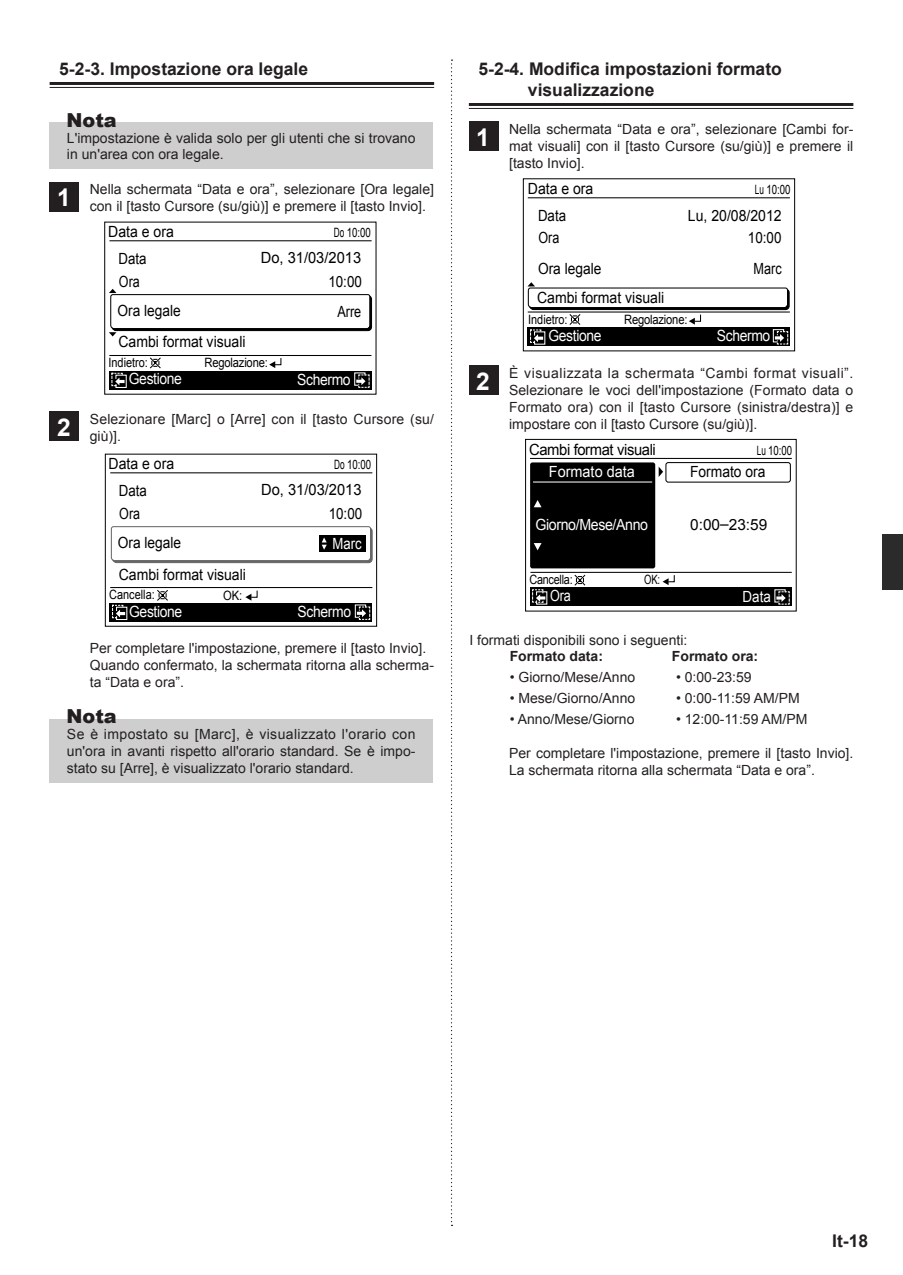
<style>
.page{position:relative;width:903px;height:1275px;background:#fff}
.page>*{position:absolute;margin:0;border:0;box-sizing:border-box;transform-origin:0 0}
.t1{font:700 24.5px "Arial";color:#fff}
.t2{font:900 19.25px "Arial";color:#231f20}
.t3{font:700 17.5px/21px "Arial";color:#231f20}
.t4{font:15.4px/31.2px "Arial";color:#000;scale:.89 1}
.t5{font:15.4px/26.8px "Arial";color:#000;scale:.91 1}
.t6{font:15.4px "Arial";letter-spacing:-.025em;color:#fff;scale:.9 1}
.t7{font:15.4px "Arial";color:#000;scale:.95 1}
.t8{font:15.4px "Arial";letter-spacing:-.025em;color:#000;scale:.96 1}
.t9{font:15.4px "Arial";letter-spacing:-.025em;color:#fff;scale:.92 1}
.t10{font:15.4px "Arial";color:#000;scale:.87 1}
.t11{font:15.4px "Arial";color:#fff;scale:.94 1}
.t12{font:15.4px "Arial";color:#000}
.t13{font:15.4px "Arial";color:#000;scale:.9 1}
.t14{font:15.4px "Arial";color:#000;scale:.81 1}
.t15{font:15.4px "Arial";color:#000;scale:.82 1}
.t16{font:15.4px "Arial";letter-spacing:-.025em;color:#fff;scale:.85 1}
.t17{font:15.4px "Arial";letter-spacing:-.025em;color:#fff;scale:.87 1}
.t18{font:15.4px "Arial";letter-spacing:-.025em;color:#fff;scale:.82 1}
.t19{font:14px/16.8px "Arial";color:#231f20}
.t20{font:700 14px "Arial";color:#231f20}
.t21{font:12.78px "Arial";color:#000;scale:.64 1}
.t22{font:12.78px "Arial";color:#000;scale:.85 1}
.t23{font:12.78px "Arial";color:#000;scale:.87 1}
.t24{font:12.78px "Arial";letter-spacing:-.025em;color:#000;scale:.85 1}
.t25{font:12.78px "Arial";color:#000;scale:.74 1}
</style>
<div class="page">
<hr style="left:50px;top:82px;width:384px;height:3px;background:#231f20">
<hr style="left:50px;top:87px;width:384px;height:1px;background:#231f20">
<div style="left:50px;top:122px;width:383px;height:47px;background:#cecece"></div>
<div style="left:50px;top:182px;width:29px;height:29px;background:#231f20"></div>
<div style="left:109px;top:371px;width:263px;height:18px;background:#000"></div>
<hr style="left:109px;top:240px;width:263px;height:1px;background:#000">
<hr style="left:109px;top:355px;width:262px;height:1px;background:#000">
<svg style="left:109px;top:289px;width:264px;height:47px"></svg>
<svg style="left:111px;top:372px;width:16px;height:16px"></svg>
<svg style="left:354px;top:372px;width:16px;height:16px"></svg>
<svg style="left:150px;top:357px;width:11px;height:12px"></svg>
<svg style="left:269px;top:358px;width:13px;height:10px"></svg>
<div style="left:50px;top:411px;width:29px;height:30px;background:#231f20"></div>
<div style="left:110px;top:603px;width:262px;height:18px;background:#000"></div>
<hr style="left:110px;top:472px;width:262px;height:1px;background:#000">
<hr style="left:110px;top:587px;width:262px;height:1px;background:#000">
<svg style="left:112px;top:604px;width:16px;height:16px"></svg>
<div style="left:105px;top:454px;width:272px;height:172px;border:1px solid #000"></div>
<svg style="left:354px;top:604px;width:17px;height:16px"></svg>
<svg style="left:105px;top:526px;width:268px;height:38px"></svg>
<svg style="left:157px;top:590px;width:11px;height:11px"></svg>
<svg style="left:245px;top:590px;width:13px;height:11px"></svg>
<div style="left:50px;top:719px;width:383px;height:63px;background:#cecece"></div>
<hr style="left:469px;top:103px;width:384px;height:3px;background:#231f20">
<hr style="left:469px;top:108px;width:384px;height:1px;background:#231f20">
<div style="left:469px;top:121px;width:30px;height:30px;background:#231f20"></div>
<div style="left:528px;top:328px;width:262px;height:18px;background:#000"></div>
<hr style="left:528px;top:197px;width:262px;height:1px;background:#000">
<div style="left:523px;top:179px;width:272px;height:172px;border:1px solid #000"></div>
<svg style="left:522px;top:282px;width:268px;height:63px"></svg>
<div style="left:469px;top:365px;width:30px;height:30px;background:#231f20"></div>
<div style="left:525px;top:439px;width:271px;height:172px;border:1px solid #000"></div>
<hr style="left:530px;top:458px;width:262px;height:1px;background:#000">
<div style="left:530px;top:587px;width:262px;height:19px;background:#000"></div>
<svg style="left:774px;top:589px;width:16px;height:16px"></svg>
<svg style="left:532px;top:589px;width:16px;height:16px"></svg>
<div style="left:530px;top:462px;width:125px;height:106px;background:#000;border-radius:2px"></div>
<hr style="left:533px;top:481px;width:119px;height:1px;background:#fff">
<svg style="left:659px;top:467px;width:4px;height:10px"></svg>
<div style="left:665px;top:462px;width:126px;height:21px;border:1px solid #000;border-radius:2px"></div>
<svg style="left:534px;top:500px;width:7px;height:7px"></svg>
<svg style="left:534px;top:543px;width:7px;height:7px"></svg>
<hr style="left:530px;top:572px;width:262px;height:1px;background:#000">
<svg style="left:574px;top:574px;width:12px;height:12px"></svg>
<svg style="left:662px;top:575px;width:13px;height:10px"></svg>
<svg style="left:451px;top:60px;width:1px;height:1166px"></svg>
<div style="left:882px;top:534px;width:21px;height:56px;background:#2b2b2b"></div>
<p class="t3" style="left:59px;top:58px;width:250px">5-2-3. Impostazione ora legale</p>
<h2 class="t2" style="left:67px;top:106px;width:52px">Nota</h2>
<p class="t19" style="left:67px;top:129px;width:350px">L'impostazione è valida solo per gli utenti che si trovano in un'area con ora legale.</p>
<h1 class="t1" style="left:57px;top:184px;width:15px">1</h1>
<p class="t19" style="left:90px;top:181px;width:346px;line-height:17.3px">Nella schermata “Data e ora”, selezionare [Ora legale] con il [tasto Cursore (su/giù)] e premere il [tasto Invio].</p>
<p class="t7" style="left:261px;top:249px;width:107px">Do, 31/03/2013</p>
<p class="t5" style="left:118px;top:219px;width:62px;text-indent:-10px">Data e ora<br>Data</p>
<p class="t14" style="left:119px;top:273px;width:27px">Ora</p>
<p class="t10" style="left:328px;top:273px;width:40px">10:00</p>
<p class="t4" style="left:117px;top:295px;width:145px">Ora legale<br>Cambi format visuali</p>
<p class="t15" style="left:337px;top:303px;width:31px">Arre</p>
<p class="t21" style="left:334px;top:226px;width:59px">Do 10:00</p>
<p class="t22" style="left:109px;top:355px;width:48px">Indietro:</p>
<p class="t23" style="left:204px;top:355px;width:74px">Regolazione:</p>
<p class="t6" style="left:129px;top:371px;width:61px">Gestione</p>
<p class="t6" style="left:297px;top:371px;width:61px">Schermo</p>
<h1 class="t1" style="left:57px;top:413px;width:15px">2</h1>
<p class="t19" style="left:90px;top:410px;width:346px;line-height:17.3px">Selezionare [Marc] o [Arre] con il [tasto Cursore (su/ giù)].</p>
<p class="t5" style="left:119px;top:451px;width:62px;text-indent:-10px">Data e ora<br>Data</p>
<p class="t14" style="left:119px;top:505px;width:27px">Ora</p>
<p class="t10" style="left:329px;top:505px;width:40px">10:00</p>
<p class="t4" style="left:118px;top:527px;width:145px">Ora legale<br>Cambi format visuali</p>
<p class="t21" style="left:334px;top:458px;width:59px">Do 10:00</p>
<p class="t7" style="left:261px;top:481px;width:107px">Do, 31/03/2013</p>
<p class="t16" style="left:332px;top:535px;width:36px">Marc</p>
<p class="t22" style="left:109px;top:588px;width:55px">Cancella:</p>
<p class="t23" style="left:223px;top:588px;width:23px">OK:</p>
<p class="t6" style="left:129px;top:603px;width:61px">Gestione</p>
<p class="t6" style="left:298px;top:603px;width:61px">Schermo</p>
<p class="t19" style="left:90px;top:640px;width:346px">Per completare l'impostazione, premere il [tasto Invio].<br>Quando confermato, la schermata ritorna alla scherma&shy;ta “Data e ora”.</p>
<h2 class="t2" style="left:67px;top:702px;width:52px">Nota</h2>
<p class="t19" style="left:67px;top:726px;width:350px;text-align:justify">Se è impostato su [Marc], è visualizzato l'orario con un'ora in avanti rispetto all'orario standard. Se è impo&shy;stato su [Arre], è visualizzato l'orario standard.</p>
<p class="t3" style="left:528px;top:58px;width:255px;text-indent:-50px">5-2-4. Modifica impostazioni formato visualizzazione</p>
<h1 class="t1" style="left:476px;top:123px;width:15px">1</h1>
<p class="t19" style="left:509px;top:121px;width:346px;text-align:justify">Nella schermata “Data e ora”, selezionare [Cambi for&shy;mat visuali] con il [tasto Cursore (su/giù)] e premere il [tasto Invio].</p>
<p class="t5" style="left:538px;top:175px;width:62px;text-indent:-10px">Data e ora<br>Data</p>
<p class="t21" style="left:755px;top:182px;width:57px">Lu 10:00</p>
<p class="t5" style="left:688px;top:202px;width:104px">Lu, 20/08/2012</p>
<p class="t14" style="left:538px;top:229px;width:27px">Ora</p>
<p class="t10" style="left:748px;top:229px;width:40px">10:00</p>
<p class="t4" style="left:537px;top:254px;width:144px;line-height:29.2px">Ora legale<br>Cambi format visuali</p>
<p class="t15" style="left:754px;top:260px;width:36px">Marc</p>
<p class="t22" style="left:528px;top:312px;width:48px">Indietro:</p>
<p class="t23" style="left:624px;top:312px;width:74px">Regolazione:</p>
<p class="t6" style="left:548px;top:327px;width:61px">Gestione</p>
<p class="t6" style="left:717px;top:327px;width:61px">Schermo</p>
<h1 class="t1" style="left:476px;top:367px;width:15px">2</h1>
<p class="t19" style="left:509px;top:364px;width:346px;text-align:justify">È visualizzata la schermata “Cambi format visuali”.<br>Selezionare le voci dell'impostazione (Formato data o Formato ora) con il [tasto Cursore (sinistra/destra)] e impostare con il [tasto Cursore (su/giù)].</p>
<p class="t8" style="left:529px;top:441px;width:134px">Cambi format visuali</p>
<p class="t11" style="left:549px;top:463px;width:93px">Formato data</p>
<p class="t21" style="left:757px;top:443px;width:57px">Lu 10:00</p>
<p class="t13" style="left:690px;top:463px;width:85px">Formato ora</p>
<p class="t9" style="left:535px;top:516px;width:124px">Giorno/Mese/Anno</p>
<p class="t12" style="left:690px;top:516px;width:79px">0:00–23:59</p>
<p class="t24" style="left:529px;top:572px;width:52px">Cancella:</p>
<p class="t25" style="left:644px;top:572px;width:23px">OK:</p>
<p class="t18" style="left:550px;top:587px;width:27px">Ora</p>
<p class="t17" style="left:742px;top:588px;width:34px">Data</p>
<p class="t19" style="left:469px;top:631px;width:219px">I formati disponibili sono i seguenti:</p>
<p class="t20" style="left:510px;top:649px;width:95px">Formato data:</p>
<p class="t20" style="left:672px;top:649px;width:88px">Formato ora:</p>
<p class="t19" style="left:510px;top:669px;width:127px">• Giorno/Mese/Anno</p>
<p class="t19" style="left:676px;top:669px;width:77px">• 0:00-23:59</p>
<p class="t19" style="left:510px;top:690px;width:127px">• Mese/Giorno/Anno</p>
<p class="t19" style="left:676px;top:690px;width:125px">• 0:00-11:59 AM/PM</p>
<p class="t19" style="left:510px;top:711px;width:126px">• Anno/Mese/Giorno</p>
<p class="t19" style="left:676px;top:711px;width:133px">• 12:00-11:59 AM/PM</p>
<p class="t19" style="left:509px;top:745px;width:346px">Per completare l'impostazione, premere il [tasto Invio].<br>La schermata ritorna alla schermata “Data e ora”.</p>
<p class="t3" style="left:832px;top:1231px;width:37px">It-18</p>
</div>
